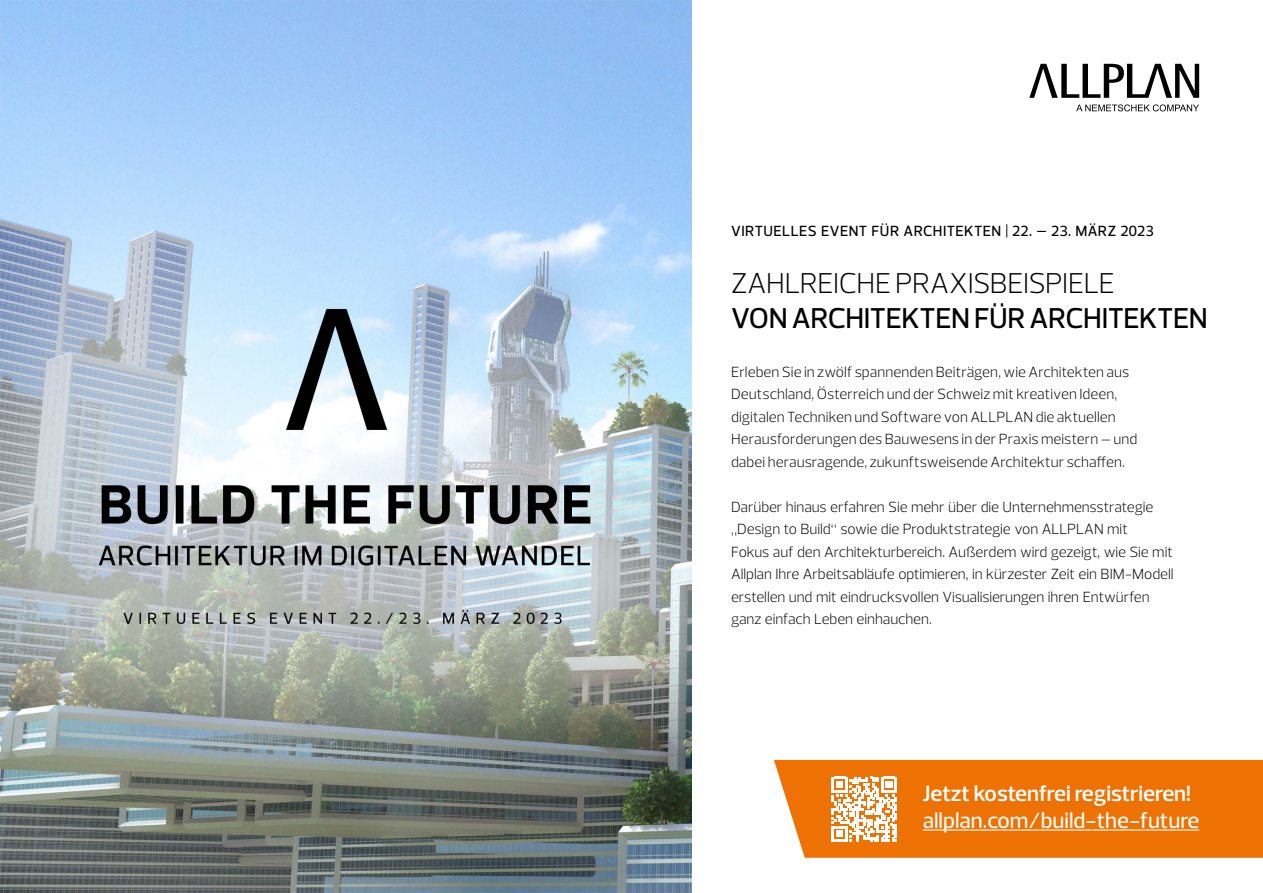
<style>
.page{position:relative;width:1263px;height:893px;background:#fff}
.page>*{position:absolute;margin:0;border:0;box-sizing:border-box;transform-origin:0 0}
.t1{font:500 29.25px "Prelo";letter-spacing:-.02em;color:#000}
.t2{font:300 29.25px "Prelo";letter-spacing:-.015em;color:#000}
.t3{font:600 22.5px "Prelo";color:#fff}
.t4{font:500 22.5px "Prelo";color:#fff}
.t5{font:300 15px/22.5px "Prelo";letter-spacing:-.005em;color:#000}
.t6{font:500 15px "Prelo";letter-spacing:.02em;color:#000}
</style>
<div class="page">
<img style="left:0;top:0;width:691px;height:893px">
<svg style="left:1029px;top:64px;width:170px;height:34px"></svg>
<svg style="left:1076px;top:104px;width:123px;height:7px"></svg>
<div style="left:774px;top:760px;width:489px;height:98px;background:#ee7203"></div>
<hr style="left:923px;top:829px;width:276px;height:2px;background:#fff">
<svg style="left:832px;top:777px;width:65px;height:65px"></svg>
<p class="t6" style="left:731px;top:221px;width:424px">VIRTUELLES EVENT FÜR ARCHITEKTEN | 22. – 23. MÄRZ 2023</p>
<h1 class="t2" style="left:731px;top:265px;width:385px">ZAHLREICHE PRAXISBEISPIELE</h1>
<h1 class="t1" style="left:731px;top:300px;width:478px">VON ARCHITEKTEN FÜR ARCHITEKTEN</h1>
<p class="t5" style="left:731px;top:361px;width:408px">Erleben Sie in zwölf spannenden Beiträgen, wie Architekten aus Deutschland, Österreich und der Schweiz mit kreativen Ideen, digitalen Techniken und Software von ALLPLAN die aktuellen Herausforderungen des Bauwesens in der Praxis meistern – und dabei herausragende, zukunftsweisende Architektur schaffen.</p>
<p class="t5" style="left:731px;top:496px;width:444px">Darüber hinaus erfahren Sie mehr über die Unternehmensstrategie „Design to Build“ sowie die Produktstrategie von ALLPLAN mit<br>Fokus auf den Architekturbereich. Außerdem wird gezeigt, wie Sie mit Allplan Ihre Arbeitsabläufe optimieren, in kürzester Zeit ein BIM-Modell erstellen und mit eindrucksvollen Visualisierungen ihren Entwürfen ganz einfach Leben einhauchen.</p>
<h2 class="t3" style="left:923px;top:779px;width:270px">Jetzt kostenfrei registrieren!</h2>
<h2 class="t4" style="left:923px;top:806px;width:278px">allplan.com/build-the-future</h2>
</div>
